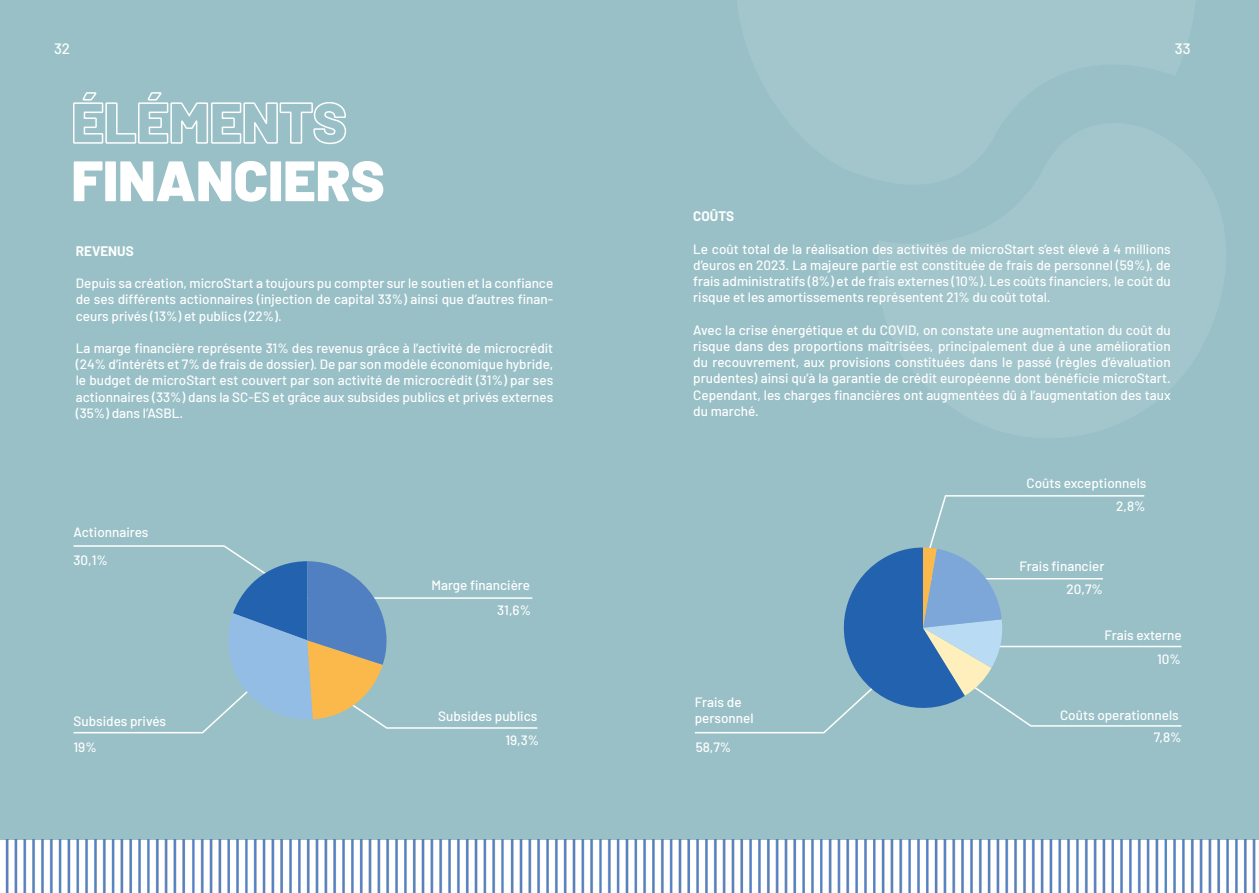
<style>
.page{position:relative;width:1259px;height:893px;background:#fff}
.page>*{position:absolute;margin:0;border:0;box-sizing:border-box;transform-origin:0 0}
.t1{font:500 15px "Barlow";color:#fff}
.t2{font:500 13.5px/16.2px "Barlow";color:#fff;text-align:justify}
.t3{font:700 13.5px "Barlow";color:#fff}
</style>
<div class="page">
<div style="left:0;top:0;width:1259px;height:839px;background:#99c0c7"></div>
<img style="left:0;top:839px;width:1259px;height:54px">
<svg style="left:74px;top:161px;width:309px;height:41px"></svg>
<svg style="left:73px;top:92px;width:274px;height:53px"></svg>
<svg style="left:73px;top:545px;width:465px;height:189px"></svg>
<svg style="left:694px;top:495px;width:488px;height:239px"></svg>
<p class="t1" style="left:54px;top:38px;width:18px">32</p>
<p class="t1" style="left:1175px;top:38px;width:17px">33</p>
<p class="t3" style="left:76px;top:241px;width:59px">REVENUS</p>
<p class="t2" style="left:76px;top:274px;width:479px">Depuis sa création, microStart a toujours pu compter sur le soutien et la confiance de ses différents actionnaires (injection de capital 33%) ainsi que d’autres finan&shy;ceurs privés (13%) et publics (22%).</p>
<p class="t2" style="left:76px;top:339px;width:479px">La marge financière représente 31% des revenus grâce à l’activité de microcrédit (24% d’intérêts et 7% de frais de dossier). De par son modèle économique hybride, le budget de microStart est couvert par son activité de microcrédit (31%) par ses actionnaires (33%) dans la SC-ES et grâce aux subsides publics et privés externes (35%) dans l’ASBL.</p>
<p class="t2" style="left:74px;top:523px;width:76px">Actionnaires</p>
<p class="t2" style="left:74px;top:551px;width:36px">30,1%</p>
<p class="t2" style="left:73px;top:711px;width:94px">Subsides privés</p>
<p class="t2" style="left:73px;top:738px;width:25px">19%</p>
<p class="t2" style="left:431px;top:576px;width:100px">Marge financière</p>
<p class="t2" style="left:497px;top:600px;width:35px">31,6%</p>
<p class="t2" style="left:438px;top:707px;width:101px">Subsides publics</p>
<p class="t2" style="left:505px;top:731px;width:35px">19,3%</p>
<p class="t3" style="left:693px;top:207px;width:42px">COÛTS</p>
<p class="t2" style="left:693px;top:240px;width:479px">Le coût total de la réalisation des activités de microStart s’est élevé à 4 millions d’euros en 2023. La majeure partie est constituée de frais de personnel (59%), de frais administratifs (8%) et de frais externes (10%). Les coûts financiers, le coût du risque et les amortissements représentent 21% du coût total.</p>
<p class="t2" style="left:693px;top:321px;width:479px">Avec la crise énergétique et du COVID, on constate une augmentation du coût du risque dans des proportions maîtrisées, principalement due à une amélioration du recouvrement, aux provisions constituées dans le passé (règles d’évaluation prudentes) ainsi qu’à la garantie de crédit européenne dont bénéficie microStart.<br>Cependant, les charges financières ont augmentées dû à l’augmentation des taux du marché.</p>
<p class="t2" style="left:1026px;top:474px;width:121px">Coûts exceptionnels</p>
<p class="t2" style="left:1116px;top:497px;width:31px">2,8%</p>
<p class="t2" style="left:1019px;top:557px;width:86px">Frais financier</p>
<p class="t2" style="left:1066px;top:580px;width:38px">20,7%</p>
<p class="t2" style="left:1104px;top:626px;width:79px">Frais externe</p>
<p class="t2" style="left:695px;top:693px;width:48px">Frais de</p>
<p class="t2" style="left:695px;top:709px;width:60px">personnel</p>
<p class="t2" style="left:696px;top:738px;width:37px">58,7%</p>
<p class="t2" style="left:1157px;top:649px;width:25px">10%</p>
<p class="t2" style="left:1060px;top:705px;width:120px">Coûts operationnels</p>
<p class="t2" style="left:1153px;top:728px;width:29px">7,8%</p>
</div>
